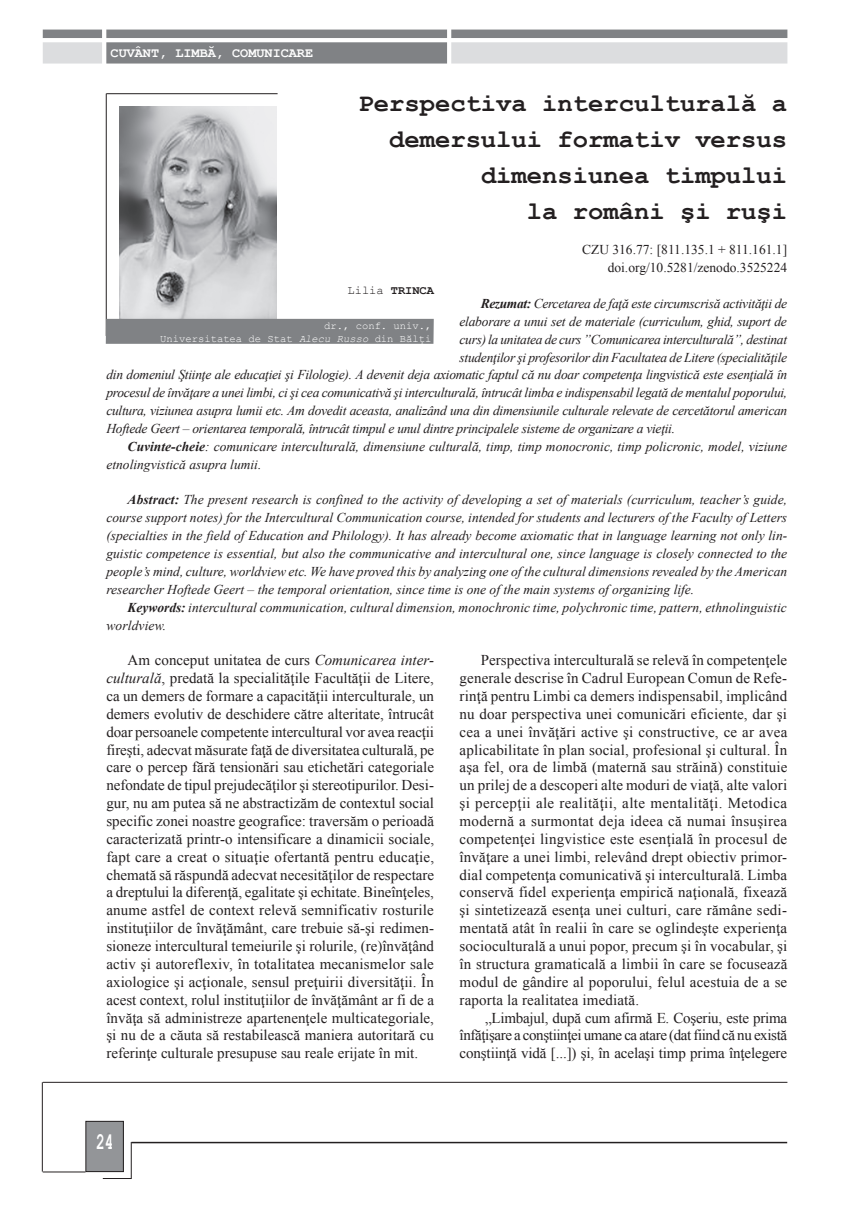
<style>
.page{position:relative;width:851px;height:1208px;background:#fff}
.page>*{position:absolute;margin:0;border:0;box-sizing:border-box;transform-origin:0 0}
.t1{font:700 25.5px/35.7px "Courier New";color:#231f20;text-align:right}
.t2{font:700 24px "Courier New";color:#fff;scale:.6 1}
.t3{font:15px/17.9px "Times New Roman";color:#231f20;text-align:justify}
.t4{font:italic 13.5px/17.9px "Times New Roman";letter-spacing:-.02em;color:#231f20;text-align:justify}
.t5{font:italic 13.5px "Times New Roman";color:#231f20}
.t6{font:italic 13.5px/17.9px "Times New Roman";letter-spacing:.005em;color:#231f20}
.t7{font:13.5px/17.9px "Times New Roman";color:#231f20;text-align:right}
.t8{font:700 13.5px "Courier New";color:#fff}
.t9{font:700 12px "Courier New";color:#231f20}
.t10{font:10.5px/12.6px "Courier New";color:#fff;text-align:right}
.s1{font-weight:700}
.s2{font-style:italic}
.s3{font-weight:400}
</style>
<div class="page">
<div style="left:86px;top:1121px;width:37px;height:50px;background:#939598"></div>
<div style="left:85px;top:1121px;width:39px;height:51px;border:1px solid #231f20"></div>
<hr style="left:42px;top:1082px;width:1px;height:89px;background:#231f20">
<hr style="left:43px;top:1082px;width:744px;height:1px;background:#231f20">
<hr style="left:43px;top:1171px;width:42px;height:1px;background:#231f20">
<div style="left:451px;top:42px;width:336px;height:22px;background:#dcdddf"></div>
<div style="left:106px;top:42px;width:341px;height:22px;background:#808285"></div>
<div style="left:43px;top:42px;width:59px;height:22px;background:#dcdddf"></div>
<div style="left:43px;top:30px;width:59px;height:8px;background:#808285"></div>
<div style="left:106px;top:30px;width:341px;height:8px;background:#808285"></div>
<div style="left:451px;top:30px;width:336px;height:8px;background:#808285"></div>
<hr style="left:131px;top:1141px;width:656px;height:2px;background:#231f20">
<svg style="left:103px;top:1178px;width:29px;height:1px"></svg>
<hr style="left:131px;top:1142px;width:1px;height:36px;background:#231f20">
<img style="left:119px;top:106px;width:157px;height:213px">
<hr style="left:106px;top:94px;width:1px;height:242px;background:#231f20">
<hr style="left:106px;top:93px;width:171px;height:1px;background:#231f20">
<div style="left:106px;top:319px;width:327px;height:25px;background:#808285"></div>
<p class="t8" style="left:110px;top:44px;width:204px">cuvânt, limbă, comunicare</p>
<h1 class="t1" style="left:358px;top:85px;width:430px">Perspectiva interculturală a demersului formativ versus dimensiunea timpului<br>la români şi ruşi</h1>
<p class="t7" style="left:582px;top:240px;width:206px">CZU 316.77: [811.135.1 + 811.161.1] doi.org/10.5281/zenodo.3525224</p>
<p class="t4" style="left:480px;top:294px;width:308px"><span class="s1">Rezumat:</span> Cercetarea de faţă este circumscrisă activităţii de</p>
<p class="t4" style="left:459px;top:312px;width:329px">elaborare a unui set de materiale (curriculum, ghid, suport de</p>
<p class="t4" style="left:459px;top:330px;width:329px">curs) la unitatea de curs ”Comunicarea interculturală”, destinat</p>
<p class="t4" style="left:459px;top:348px;width:329px">studenţilor şi profesorilor din Facultatea de Litere (specialităţile</p>
<p class="t4" style="left:106px;top:366px;width:682px">din domeniul Ştiinţe ale educaţiei şi Filologie). A devenit deja axiomatic faptul că nu doar competenţa lingvistică este esenţială în</p>
<p class="t4" style="left:106px;top:383px;width:682px">procesul de învăţare a unei limbi, ci şi cea comunicativă şi interculturală, întrucât limba e indispensabil legată de mentalul poporului,</p>
<p class="t4" style="left:106px;top:401px;width:682px">cultura, viziunea asupra lumii etc. Am dovedit aceasta, analizând una din dimensiunile culturale relevate de cercetătorul american</p>
<p class="t4" style="left:106px;top:419px;width:570px">Hoftede Geert – orientarea temporală, întrucât timpul e unul dintre principalele sisteme de organizare a vieţii.</p>
<p class="t5" style="left:128px;top:437px;width:661px"><span class="s1">Cuvinte-cheie</span>: comunicare interculturală, dimensiune culturală, timp, timp monocronic, timp policronic, model, viziune</p>
<p class="t5" style="left:106px;top:455px;width:156px">etnolingvistică asupra lumii.</p>
<p class="t4" style="left:106px;top:491px;width:682px;text-indent:21px"><span class="s1">Abstract:</span> The present research is confined to the activity of developing a set of materials (curriculum, teacher’s guide, course support notes) for the Intercultural Communication course, intended for students and lecturers of the Faculty of Letters (specialties in the field of Education and Philology). It has already become axiomatic that in language learning not only lin&shy;guistic competence is essential, but also the communicative and intercultural one, since language is closely connected to the people’s mind, culture, worldview etc. We have proved this by analyzing one of the cultural dimensions revealed by the American researcher Hoftede Geert – the temporal orientation, since time is one of the main systems of organizing life.</p>
<p class="t6" style="left:106px;top:598px;width:682px;text-indent:21px"><span class="s1">Keywords:</span> intercultural communication, cultural dimension, monochronic time, polychronic time, pattern, ethnolinguistic worldview.</p>
<p class="t3" style="left:106px;top:651px;width:329px;text-indent:21px">Am conceput unitatea de curs <span class="s2">Comunicarea inter&shy;culturală</span>, predată la specialităţile Facultăţii de Litere, ca un demers de formare a capacităţii interculturale, un demers evolutiv de deschidere către alteritate, întrucât doar persoanele competente intercultural vor avea reacţii fireşti, adecvat măsurate faţă de diversitatea culturală, pe care o percep fără tensionări sau etichetări categoriale nefondate de tipul prejudecăţilor şi stereotipurilor. Desi&shy;gur, nu am putea să ne abstractizăm de contextul social specific zonei noastre geografice: traversăm o perioadă caracterizată printr-o intensificare a dinamicii sociale, fapt care a creat o situaţie ofertantă pentru educaţie, chemată să răspundă adecvat necesităţilor de respectare a dreptului la diferenţă, egalitate şi echitate. Bineînţeles, anume astfel de context relevă semnificativ rosturile instituţiilor de învăţământ, care trebuie să-şi redimen&shy;sioneze intercultural temeiurile şi rolurile, (re)învăţând activ şi autoreflexiv, în totalitatea mecanismelor sale axiologice şi acţionale, sensul preţuirii diversităţii. În acest context, rolul instituţiilor de învăţământ ar fi de a învăţa să administreze apartenenţele multicategoriale, şi nu de a căuta să restabilească maniera autoritară cu referinţe culturale presupuse sau reale erijate în mit.</p>
<p class="t3" style="left:459px;top:651px;width:329px;text-indent:21px">Perspectiva interculturală se relevă în competenţele generale descrise în Cadrul European Comun de Refe&shy;rinţă pentru Limbi ca demers indispensabil, implicând nu doar perspectiva unei comunicări eficiente, dar şi cea a unei învăţări active şi constructive, ce ar avea aplicabilitate în plan social, profesional şi cultural. În aşa fel, ora de limbă (maternă sau străină) constituie un prilej de a descoperi alte moduri de viaţă, alte valori şi percepţii ale realităţii, alte mentalităţi. Metodica modernă a surmontat deja ideea că numai însuşirea competenţei lingvistice este esenţială în procesul de învăţare a unei limbi, relevând drept obiectiv primor&shy;dial competenţa comunicativă şi interculturală. Limba conservă fidel experienţa empirică naţională, fixează şi sintetizează esenţa unei culturi, care rămâne sedi&shy;mentată atât în realii în care se oglindeşte experienţa socioculturală a unui popor, precum şi în vocabular, şi în structura gramaticală a limbii în care se focusează modul de gândire al poporului, felul acestuia de a se raporta la realitatea imediată.</p>
<p class="t9" style="left:347px;top:282px;width:88px"><span class="s3">Lilia</span> TRINCA</p>
<p class="t10" style="left:160px;top:319px;width:272px">dr., conf. univ.,<br>Universitatea de Stat <span class="s2">Alecu Russo</span> din Bălţi</p>
<p class="t3" style="left:459px;top:1008px;width:329px;text-indent:26px">„Limbajul, după cum afirmă E. Coşeriu, este prima înfăţişare a conştiinţei umane ca atare (dat fiind că nu există conştiinţă vidă [...]) şi, în acelaşi timp prima înţelegere</p>
<h2 class="t2" style="left:96px;top:1127px;width:30px">24</h2>
</div>
